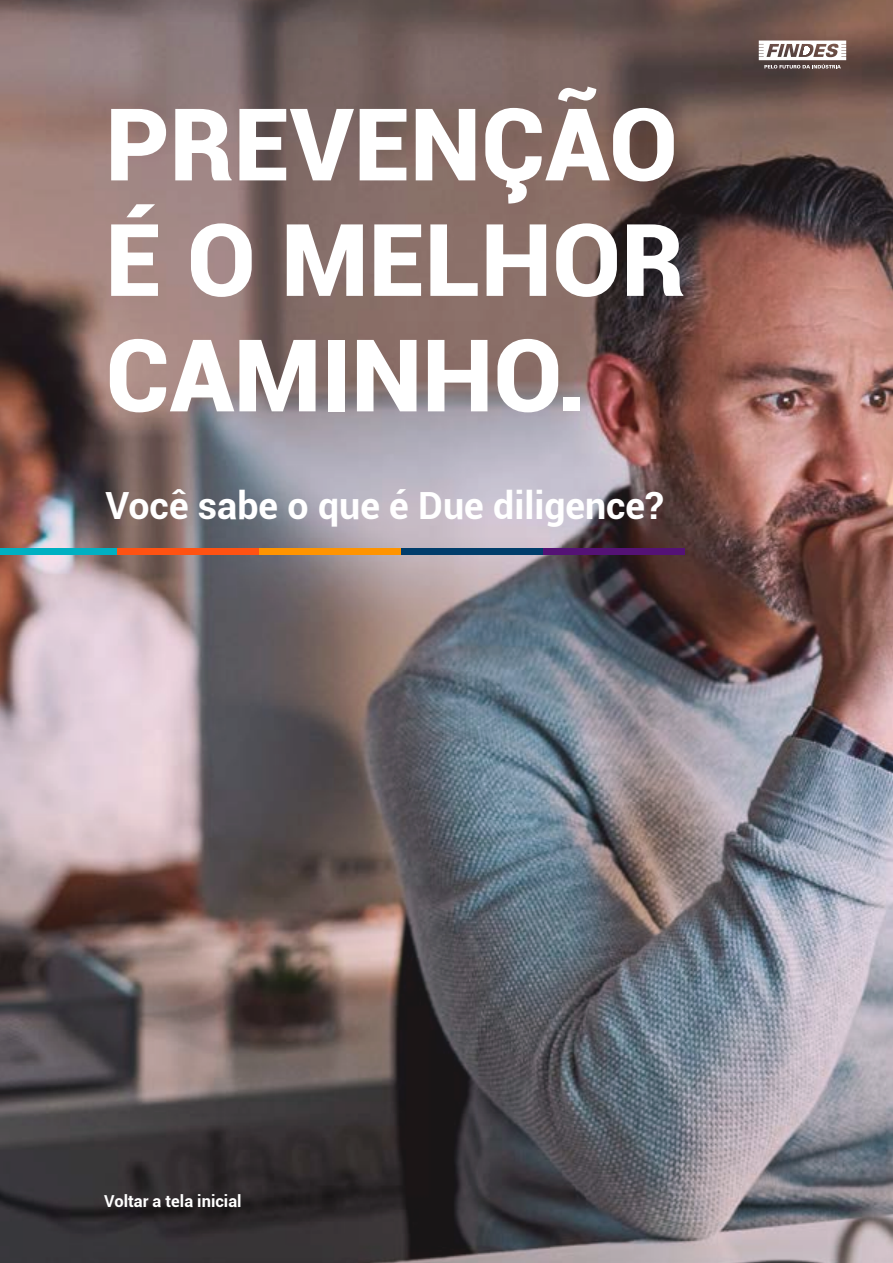
<style>
.page{position:relative;width:893px;height:1263px;background:#fff}
.page>*{position:absolute;margin:0;border:0;box-sizing:border-box;transform-origin:0 0}
.t1{font:900 100.5px/115.5px "Roboto";color:#fff;text-align:justify}
.t2{font:700 37.5px "Roboto";color:#fff}
.t3{font:700 16.5px "Roboto";color:#fff}
</style>
<div class="page">
<img style="left:0;top:0;width:893px;height:1263px">
<div style="left:541px;top:549px;width:143px;height:6px;background:#541275"></div>
<div style="left:400px;top:549px;width:143px;height:6px;background:#003d6b"></div>
<div style="left:258px;top:549px;width:143px;height:6px;background:#ff9400"></div>
<div style="left:116px;top:549px;width:143px;height:6px;background:#ff5212"></div>
<div style="left:0;top:549px;width:117px;height:6px;background:#00b0c2"></div>
<svg style="left:759px;top:41px;width:87px;height:28px"></svg>
<h1 class="t1" style="left:105px;top:83px;width:581px">PREVENÇÃO É O MELHOR CAMINHO.</h1>
<p class="t2" style="left:105px;top:480px;width:560px">Você sabe o que é Due diligence?</p>
<p class="t3" style="left:104px;top:1189px;width:139px">Voltar a tela inicial</p>
</div>
